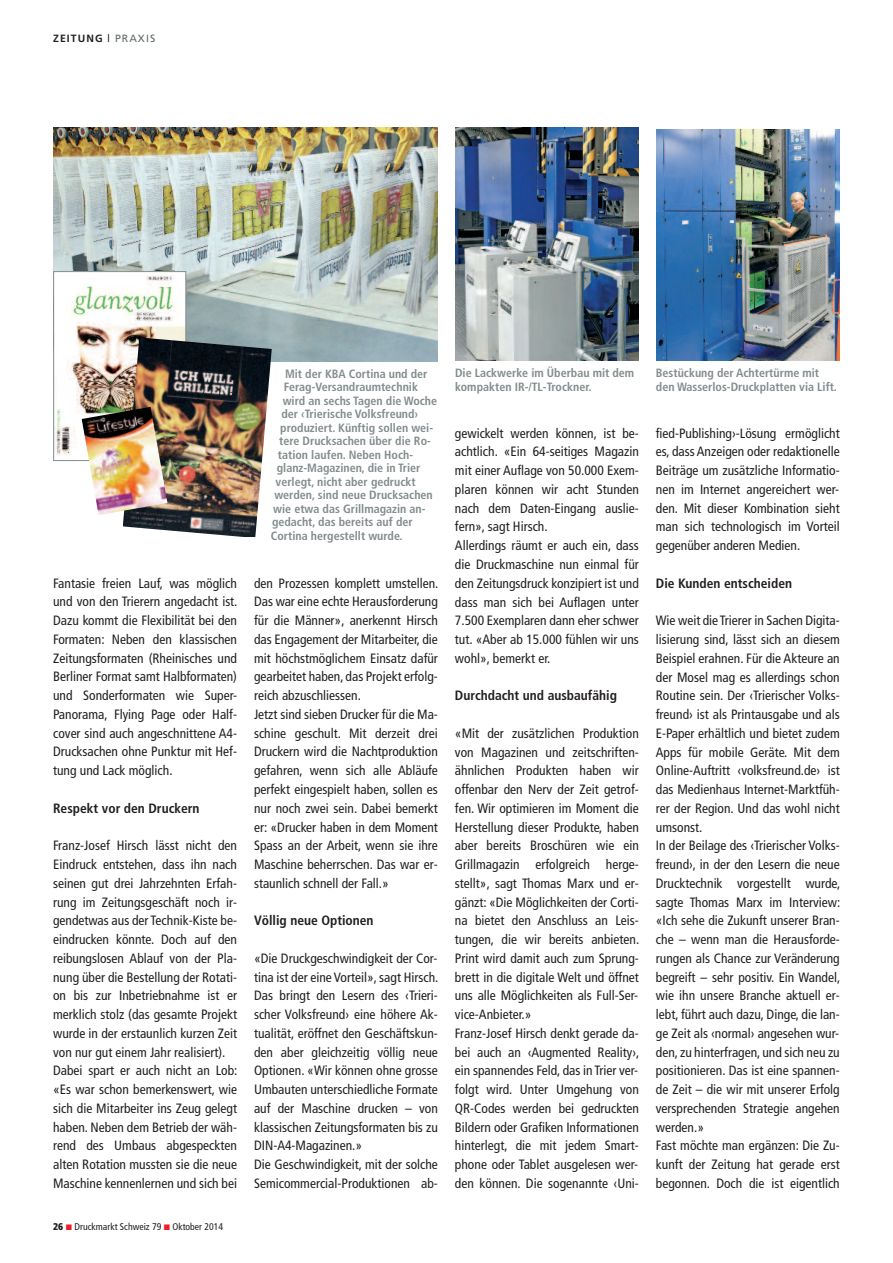
<style>
.page{position:relative;width:893px;height:1263px;background:#fff}
.page>*{position:absolute;margin:0;border:0;box-sizing:border-box;transform-origin:0 0}
.t1{font:condensed 13.5px/18.8px "Frutiger";color:#231f20}
.t2{font:700 condensed 13.5px "Frutiger";color:#231f20}
.t3{font:700 condensed 12px/13.5px "Frutiger";color:#838c8e}
.t4{font:700 10.5px "Frutiger";letter-spacing:.1em;color:#231f20}
.t5{font:condensed 9.75px "Frutiger";color:#231f20}
.s1{font-weight:400}
.s2{font-weight:400;color:#60696a}
.s3{font-weight:900}
</style>
<div class="page">
<img style="left:53px;top:128px;width:385px;height:233px">
<img style="left:55px;top:273px;width:129px;height:183px">
<div style="left:53px;top:271px;width:133px;height:190px;border:1px solid #838c8e"></div>
<img style="left:123px;top:337px;width:149px;height:200px">
<img style="left:82px;top:407px;width:85px;height:108px">
<img style="left:656px;top:130px;width:184px;height:231px">
<img style="left:455px;top:128px;width:184px;height:233px">
<p class="t4" style="left:53px;top:34px;width:104px">ZEITUNG <span class="s1">|</span> <span class="s2">PRAXIS</span></p>
<p class="t1" style="left:53px;top:575px;width:186px;text-align:justify">Fantasie freien Lauf, was möglich und von den Trierern angedacht ist.<br>Dazu kommt die Flexibilität bei den Formaten: Neben den klassischen Zeitungsformaten (Rheinisches und Berliner Format samt Halbformaten) und Sonderformaten wie Super-Panorama, Flying Page oder Half&shy;cover sind auch angeschnittene A4- Drucksachen ohne Punktur mit Hef&shy;tung und Lack möglich.</p>
<p class="t2" style="left:53px;top:803px;width:148px">Respekt vor den Druckern</p>
<p class="t1" style="left:53px;top:837px;width:186px">Franz-Josef Hirsch lässt nicht den Eindruck entstehen, dass ihn nach seinen gut drei Jahrzehnten Erfah&shy;rung im Zeitungsgeschäft noch ir&shy;gendetwas aus der Technik-Kiste be&shy;eindrucken könnte. Doch auf den reibungslosen Ablauf von der Pla&shy;nung über die Bestellung der Rotati&shy;on bis zur Inbetriebnahme ist er merklich stolz (das gesamte Projekt wurde in der erstaunlich kurzen Zeit von nur gut einem Jahr realisiert).<br>Dabei spart er auch nicht an Lob: «Es war schon bemerkenswert, wie sich die Mitarbeiter ins Zeug gelegt haben. Neben dem Betrieb der wäh&shy;rend des Umbaus abgespeckten alten Rotation mussten sie die neue Maschine kennenlernen und sich bei</p>
<p class="t5" style="left:53px;top:1222px;width:172px"><span class="s3">26</span> Druckmarkt Schweiz 79 Oktober 2014</p>
<p class="t3" style="left:285px;top:368px;width:144px">Mit der KBA Cortina und der</p>
<p class="t3" style="left:284px;top:381px;width:136px">Ferag-Versandraumtechnik</p>
<p class="t3" style="left:283px;top:395px;width:156px">wird an sechs Tagen die Woche</p>
<p class="t3" style="left:281px;top:408px;width:138px">der ‹Trierische Volksfreund›</p>
<p class="t3" style="left:280px;top:422px;width:154px">produziert. Künftig sollen wei-</p>
<p class="t3" style="left:279px;top:435px;width:153px">tere Drucksachen über die Ro-</p>
<p class="t3" style="left:278px;top:449px;width:137px">tation laufen. Neben Hoch-</p>
<p class="t3" style="left:277px;top:462px;width:145px">glanz-Magazinen, die in Trier</p>
<p class="t3" style="left:276px;top:476px;width:142px">verlegt, nicht aber gedruckt</p>
<p class="t3" style="left:274px;top:489px;width:160px">werden, sind neue Drucksachen</p>
<p class="t3" style="left:273px;top:503px;width:154px">wie etwa das Grillmagazin an-</p>
<p class="t3" style="left:272px;top:516px;width:142px">gedacht, das bereits auf der</p>
<p class="t3" style="left:271px;top:530px;width:133px">Cortina hergestellt wurde.</p>
<p class="t1" style="left:254px;top:575px;width:186px">den Prozessen komplett umstellen.<br>Das war eine echte Herausforderung für die Männer», anerkennt Hirsch das Engagement der Mitarbeiter, die mit höchstmöglichem Einsatz dafür gearbeitet haben, das Projekt erfolg&shy;reich abzuschliessen.<br>Jetzt sind sieben Drucker für die Ma&shy;schine geschult. Mit derzeit drei Druckern wird die Nachtproduktion gefahren, wenn sich alle Abläufe perfekt eingespielt haben, sollen es nur noch zwei sein. Dabei bemerkt er: «Drucker haben in dem Moment Spass an der Arbeit, wenn sie ihre Maschine beherrschen. Das war er&shy;staunlich schnell der Fall.»</p>
<p class="t2" style="left:254px;top:915px;width:121px">Völlig neue Optionen</p>
<p class="t1" style="left:254px;top:950px;width:186px">«Die Druckgeschwindigkeit der Cor&shy;tina ist der eine Vorteil», sagt Hirsch.<br>Das bringt den Lesern des ‹Trieri&shy;scher Volksfreund› eine höhere Ak&shy;tualität, eröffnet den Geschäftskun&shy;den aber gleichzeitig völlig neue Optionen. «Wir können ohne grosse Umbauten unterschiedliche Formate auf der Maschine drucken – von klassischen Zeitungsformaten bis zu DIN-A4-Magazinen.»<br>Die Geschwindigkeit, mit der solche Semicommercial-Produktionen ab-</p>
<p class="t3" style="left:455px;top:367px;width:181px">Die Lackwerke im Überbau mit dem kompakten IR-/TL-Trockner.</p>
<p class="t1" style="left:455px;top:425px;width:185px">gewickelt werden können, ist be&shy;achtlich. «Ein 64-seitiges Magazin mit einer Auflage von 50.000 Exem&shy;plaren können wir acht Stunden nach dem Daten-Eingang auslie&shy;fern», sagt Hirsch.<br>Allerdings räumt er auch ein, dass die Druckmaschine nun einmal für den Zeitungsdruck konzipiert ist und dass man sich bei Auflagen unter<br>7.500 Exemplaren dann eher schwer tut. «Aber ab 15.000 fühlen wir uns wohl», bemerkt er.</p>
<p class="t2" style="left:455px;top:690px;width:163px">Durchdacht und ausbaufähig</p>
<p class="t1" style="left:455px;top:725px;width:186px">«Mit der zusätzlichen Produktion von Magazinen und zeitschriften&shy;ähnlichen Produkten haben wir offenbar den Nerv der Zeit getrof&shy;fen. Wir optimieren im Moment die Herstellung dieser Produkte, haben aber bereits Broschüren wie ein Grillmagazin erfolgreich herge&shy;stellt», sagt Thomas Marx und er&shy;gänzt: «Die Möglichkeiten der Corti&shy;na bietet den Anschluss an Leis&shy;tungen, die wir bereits anbieten.<br>Print wird damit auch zum Sprung&shy;brett in die digitale Welt und öffnet uns alle Möglichkeiten als Full-Ser&shy;vice-Anbieter.»<br>Franz-Josef Hirsch denkt gerade da&shy;bei auch an ‹Augmented Reality›, ein spannendes Feld, das in Trier ver&shy;folgt wird. Unter Umgehung von QR-Codes werden bei gedruckten Bildern oder Grafiken Informationen hinterlegt, die mit jedem Smart&shy;phone oder Tablet ausgelesen wer&shy;den können. Die sogenannte ‹Uni-</p>
<p class="t3" style="left:656px;top:367px;width:183px">Bestückung der Achtertürme mit den Wasserlos-Druckplatten via Lift.</p>
<p class="t1" style="left:656px;top:425px;width:185px;text-align:justify">fied-Publishing›-Lösung ermöglicht es, dass Anzeigen oder redaktionelle Beiträge um zusätzliche Informatio&shy;nen im Internet angereichert wer&shy;den. Mit dieser Kombination sieht man sich technologisch im Vorteil gegenüber anderen Medien.</p>
<p class="t2" style="left:656px;top:578px;width:138px">Die Kunden entscheiden</p>
<p class="t1" style="left:656px;top:612px;width:186px">Wie weit die Trierer in Sachen Digita&shy;lisierung sind, lässt sich an diesem Beispiel erahnen. Für die Akteure an der Mosel mag es allerdings schon Routine sein. Der ‹Trierischer Volks&shy;freund› ist als Printausgabe und als E-Paper erhältlich und bietet zudem Apps für mobile Geräte. Mit dem Online-Auftritt ‹volksfreund.de› ist das Medienhaus Internet-Marktfüh&shy;rer der Region. Und das wohl nicht umsonst.<br>In der Beilage des ‹Trierischer Volks&shy;freund›, in der den Lesern die neue Drucktechnik vorgestellt wurde, sagte Thomas Marx im Interview: «Ich sehe die Zukunft unserer Bran&shy;che – wenn man die Herausforde&shy;rungen als Chance zur Veränderung begreift – sehr positiv. Ein Wandel, wie ihn unsere Branche aktuell er&shy;lebt, führt auch dazu, Dinge, die lan&shy;ge Zeit als ‹normal› angesehen wur&shy;den,zu hinterfragen, und sich neu zu positionieren. Das ist eine spannen&shy;de Zeit – die wir mit unserer Erfolg versprechenden Strategie angehen werden.»<br>Fast möchte man ergänzen: Die Zu&shy;kunft der Zeitung hat gerade erst begonnen. Doch die ist eigentlich</p>
</div>
